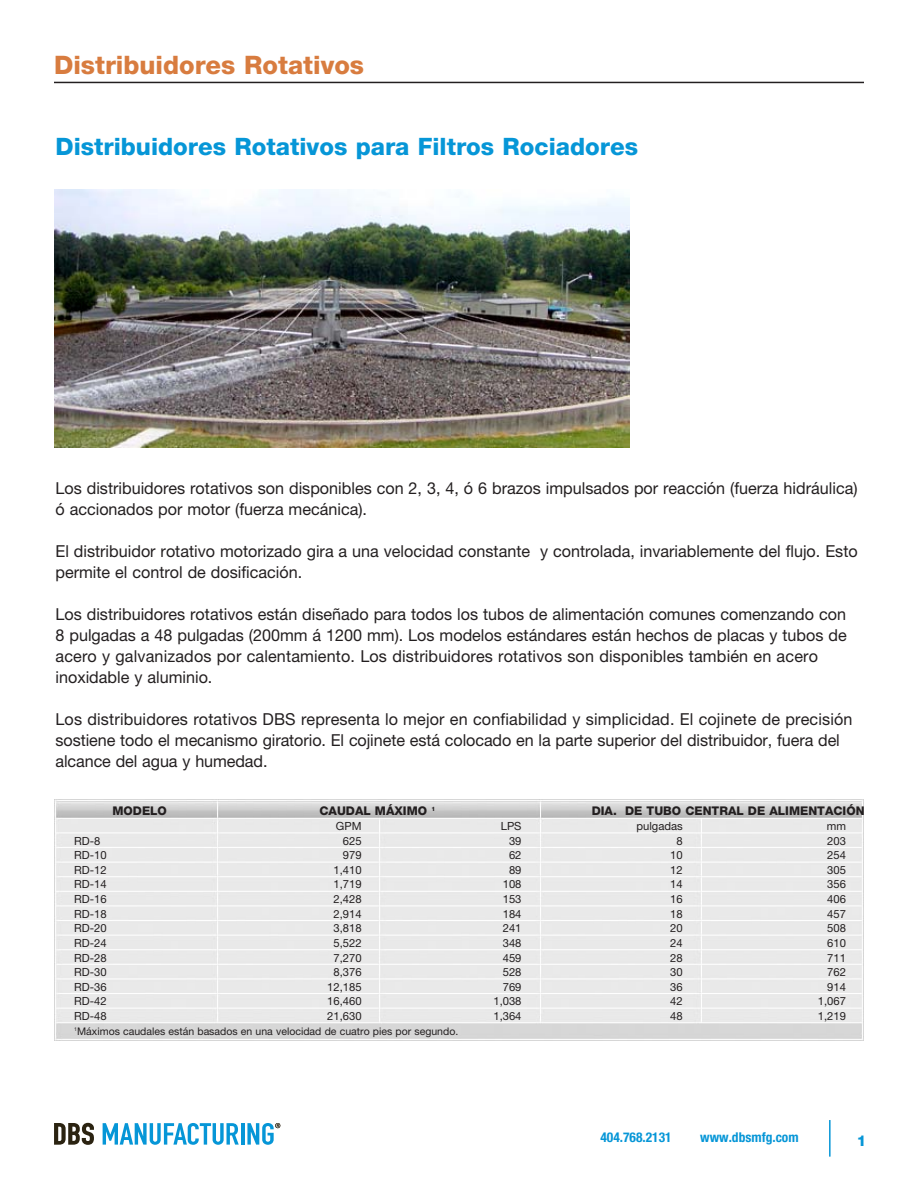
<style>
.page{position:relative;width:918px;height:1188px;background:#fff}
.page>*{position:absolute;margin:0;border:0;box-sizing:border-box;transform-origin:0 0}
.t1{font:800 25.5px "Helvetica Neue";color:#d87c3f}
.t2{font:800 24px "Helvetica Neue";color:#0696d7}
.t3{font:16.5px/21px "Helvetica Neue";color:#231f20}
.t4{font:800 15px "Helvetica Neue";color:#0696d7}
.t5{font:700 condensed 13.5px "Helvetica Neue";color:#0696d7}
.copy{font:800 12px "Helvetica Neue";color:#231f20}
.copy-2{font:11.25px "Helvetica Neue";color:#231f20}
.copy-3{font:10.5px "Helvetica Neue";color:#231f20}
</style>
<div class="page">
<hr style="left:54px;top:82px;width:810px;height:1px;background:#231f20">
<img style="left:54px;top:190px;width:576px;height:257px">
<hr style="left:829px;top:1120px;width:2px;height:37px;background:#0696d7">
<svg style="left:54px;top:1123px;width:40px;height:22px"></svg>
<svg style="left:103px;top:1123px;width:136px;height:22px"></svg>
<hr style="left:241px;top:1123px;width:3px;height:22px;background:#0696d7">
<svg style="left:247px;top:1123px;width:33px;height:22px"></svg>
<p class="t1" style="left:54px;top:49px;width:312px">Distribuidores Rotativos</p>
<p class="t2" style="left:56px;top:132px;width:584px">Distribuidores Rotativos para Filtros Rociadores</p>
<p class="t3" style="left:56px;top:477px;width:804px">Los distribuidores rotativos son disponibles con 2, 3, 4, ó 6 brazos impulsados por reacción (fuerza hidráulica)</p>
<p class="t3" style="left:56px;top:498px;width:313px">ó accionados por motor (fuerza mecánica).</p>
<p class="t3" style="left:56px;top:540px;width:804px">El distribuidor rotativo motorizado gira a una velocidad constante y controlada, invariablemente del flujo. Esto permite el control de dosificación.</p>
<p class="t3" style="left:56px;top:603px;width:792px">Los distribuidores rotativos están diseñado para todos los tubos de alimentación comunes comenzando con</p>
<p class="t3" style="left:56px;top:624px;width:793px">8 pulgadas a 48 pulgadas (200mm á 1200 mm). Los modelos estándares están hechos de placas y tubos de acero y galvanizados por calentamiento. Los distribuidores rotativos son disponibles también en acero</p>
<p class="t3" style="left:56px;top:666px;width:158px">inoxidable y aluminio.</p>
<p class="t3" style="left:56px;top:708px;width:799px">Los distribuidores rotativos DBS representa lo mejor en confiabilidad y simplicidad. El cojinete de precisión</p>
<p class="t3" style="left:56px;top:729px;width:786px">sostiene todo el mecanismo giratorio. El cojinete está colocado en la parte superior del distribuidor, fuera del alcance del agua y humedad.</p>
<p class="copy" style="left:112px;top:803px;width:56px">MODELO</p>
<p class="copy" style="left:319px;top:803px;width:117px">CAUDAL MÁXIMO <sup>1</sup></p>
<p class="copy" style="left:592px;top:803px;width:274px">DIA. DE TUBO CENTRAL DE ALIMENTACIÓN</p>
<p class="copy-2" style="left:336px;top:819px;width:27px">GPM</p>
<p class="copy-2" style="left:501px;top:819px;width:22px">LPS</p>
<p class="copy-2" style="left:637px;top:819px;width:48px">pulgadas</p>
<p class="copy-2" style="left:827px;top:819px;width:21px">mm</p>
<p class="copy-2" style="left:74px;top:834px;width:28px">RD-8</p>
<p class="copy-2" style="left:343px;top:834px;width:20px">625</p>
<p class="copy-2" style="left:509px;top:834px;width:14px">39</p>
<p class="copy-2" style="left:677px;top:834px;width:8px">8</p>
<p class="copy-2" style="left:827px;top:834px;width:20px">203</p>
<p class="copy-2" style="left:74px;top:848px;width:34px">RD-10</p>
<p class="copy-2" style="left:343px;top:848px;width:20px">979</p>
<p class="copy-2" style="left:509px;top:848px;width:14px">62</p>
<p class="copy-2" style="left:670px;top:848px;width:14px">10</p>
<p class="copy-2" style="left:827px;top:848px;width:20px">254</p>
<p class="copy-2" style="left:74px;top:863px;width:34px">RD-12</p>
<p class="copy-2" style="left:333px;top:863px;width:30px">1,410</p>
<p class="copy-2" style="left:509px;top:863px;width:14px">89</p>
<p class="copy-2" style="left:670px;top:863px;width:14px">12</p>
<p class="copy-2" style="left:827px;top:863px;width:20px">305</p>
<p class="copy-2" style="left:74px;top:878px;width:34px">RD-14</p>
<p class="copy-2" style="left:333px;top:878px;width:30px">1,719</p>
<p class="copy-2" style="left:503px;top:878px;width:20px">108</p>
<p class="copy-2" style="left:670px;top:878px;width:14px">14</p>
<p class="copy-2" style="left:827px;top:878px;width:20px">356</p>
<p class="copy-2" style="left:74px;top:892px;width:34px">RD-16</p>
<p class="copy-2" style="left:333px;top:892px;width:30px">2,428</p>
<p class="copy-2" style="left:503px;top:892px;width:20px">153</p>
<p class="copy-2" style="left:670px;top:892px;width:14px">16</p>
<p class="copy-2" style="left:827px;top:892px;width:20px">406</p>
<p class="copy-2" style="left:74px;top:907px;width:34px">RD-18</p>
<p class="copy-2" style="left:333px;top:907px;width:30px">2,914</p>
<p class="copy-2" style="left:503px;top:907px;width:20px">184</p>
<p class="copy-2" style="left:670px;top:907px;width:14px">18</p>
<p class="copy-2" style="left:827px;top:907px;width:20px">457</p>
<p class="copy-2" style="left:74px;top:922px;width:34px">RD-20</p>
<p class="copy-2" style="left:333px;top:922px;width:30px">3,818</p>
<p class="copy-2" style="left:503px;top:922px;width:20px">241</p>
<p class="copy-2" style="left:670px;top:922px;width:14px">20</p>
<p class="copy-2" style="left:827px;top:922px;width:20px">508</p>
<p class="copy-2" style="left:74px;top:936px;width:34px">RD-24</p>
<p class="copy-2" style="left:333px;top:936px;width:30px">5,522</p>
<p class="copy-2" style="left:503px;top:936px;width:20px">348</p>
<p class="copy-2" style="left:670px;top:936px;width:14px">24</p>
<p class="copy-2" style="left:827px;top:936px;width:20px">610</p>
<p class="copy-2" style="left:74px;top:951px;width:34px">RD-28</p>
<p class="copy-2" style="left:333px;top:951px;width:30px">7,270</p>
<p class="copy-2" style="left:503px;top:951px;width:20px">459</p>
<p class="copy-2" style="left:670px;top:951px;width:14px">28</p>
<p class="copy-2" style="left:827px;top:951px;width:20px">711</p>
<p class="copy-2" style="left:74px;top:965px;width:34px">RD-30</p>
<p class="copy-2" style="left:333px;top:965px;width:30px">8,376</p>
<p class="copy-2" style="left:503px;top:965px;width:20px">528</p>
<p class="copy-2" style="left:670px;top:965px;width:14px">30</p>
<p class="copy-2" style="left:827px;top:965px;width:20px">762</p>
<p class="copy-2" style="left:74px;top:980px;width:34px">RD-36</p>
<p class="copy-2" style="left:327px;top:980px;width:36px">12,185</p>
<p class="copy-2" style="left:503px;top:980px;width:20px">769</p>
<p class="copy-2" style="left:670px;top:980px;width:14px">36</p>
<p class="copy-2" style="left:827px;top:980px;width:20px">914</p>
<p class="copy-2" style="left:74px;top:995px;width:34px">RD-42</p>
<p class="copy-2" style="left:327px;top:995px;width:36px">16,460</p>
<p class="copy-2" style="left:493px;top:995px;width:30px">1,038</p>
<p class="copy-2" style="left:670px;top:995px;width:14px">42</p>
<p class="copy-2" style="left:818px;top:995px;width:30px">1,067</p>
<p class="copy-2" style="left:74px;top:1009px;width:34px">RD-48</p>
<p class="copy-2" style="left:327px;top:1009px;width:36px">21,630</p>
<p class="copy-2" style="left:493px;top:1009px;width:30px">1,364</p>
<p class="copy-2" style="left:670px;top:1009px;width:14px">48</p>
<p class="copy-2" style="left:818px;top:1009px;width:30px">1,219</p>
<p class="copy-3" style="left:74px;top:1025px;width:386px"><sup>1</sup>Máximos caudales están basados en una velocidad de cuatro pies por segundo.</p>
<p class="t5" style="left:600px;top:1129px;width:73px">404.768.2131</p>
<p class="t5" style="left:700px;top:1129px;width:100px">www.dbsmfg.com</p>
<p class="t4" style="left:857px;top:1131px;width:11px">1</p>
</div>
